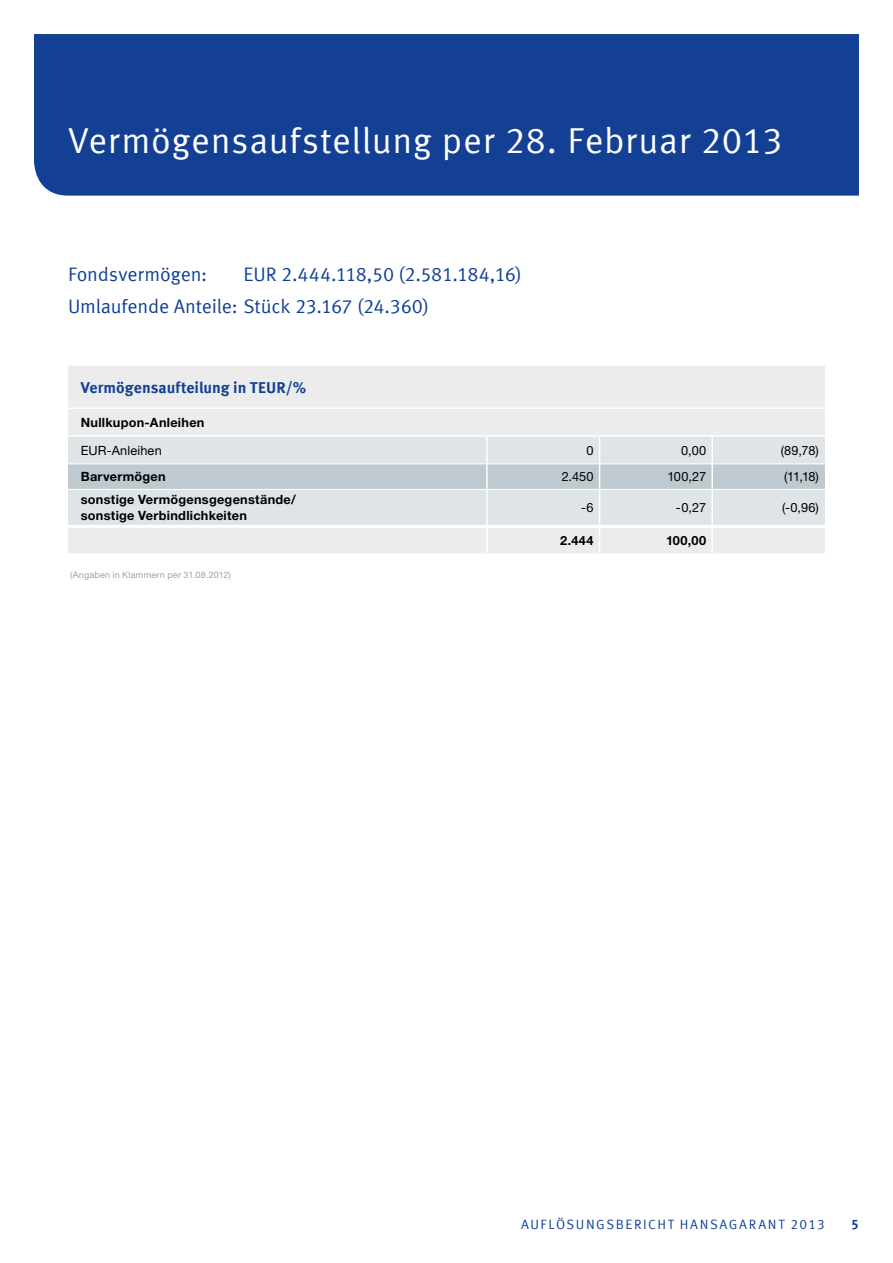
<style>
.page{position:relative;width:893px;height:1263px;background:#fff}
.page>*{position:absolute;margin:0;border:0;box-sizing:border-box;transform-origin:0 0}
.t1{font:36px "Meta Offc Pro Norm";letter-spacing:.02em;color:#fff}
.t2{font:19.5px/32px "Meta Offc Pro Norm";letter-spacing:-.01em;color:#134094}
.t3{font:700 15.75px "Meta Offc Pro";color:#134094}
.t4{font:13.5px "Meta Offc Pro Norm";letter-spacing:.115em;color:#134094}
.t5{font:700 13.5px "Meta Offc Pro";color:#134094}
.t6{font:700 12.75px/15.9px "Helvetica Neue LTW1 G";letter-spacing:.02em;color:#000}
.t7{font:12.75px "Helvetica Neue LTW1 G";letter-spacing:.01em;color:#000}
.t8{font:9px "Helvetica Neue LTW1 G";letter-spacing:.025em;color:#94a5b0}
</style>
<div class="page">
<div style="left:34px;top:34px;width:825px;height:162px;background:#134094"></div>
<div style="left:68px;top:366px;width:757px;height:187px;background:#ececed"></div>
<div style="left:68px;top:490px;width:757px;height:35px;background:#dfe4e7"></div>
<hr style="left:68px;top:407px;width:419px;height:2px;background:#fff">
<hr style="left:487px;top:407px;width:113px;height:2px;background:#fff">
<hr style="left:600px;top:407px;width:112px;height:2px;background:#fff">
<hr style="left:712px;top:407px;width:113px;height:2px;background:#fff">
<hr style="left:68px;top:489px;width:418px;height:1px;background:#fff">
<hr style="left:488px;top:489px;width:111px;height:1px;background:#fff">
<hr style="left:600px;top:489px;width:111px;height:1px;background:#fff">
<hr style="left:713px;top:489px;width:112px;height:1px;background:#fff">
<hr style="left:68px;top:435px;width:419px;height:2px;background:#fff">
<hr style="left:487px;top:435px;width:113px;height:2px;background:#fff">
<hr style="left:712px;top:435px;width:113px;height:2px;background:#fff">
<svg style="left:68px;top:437px;width:757px;height:52px"></svg>
<hr style="left:486px;top:489px;width:2px;height:36px;background:#fff">
<hr style="left:599px;top:489px;width:1px;height:36px;background:#fff">
<hr style="left:486px;top:528px;width:2px;height:25px;background:#fff">
<svg style="left:599px;top:528px;width:1px;height:25px"></svg>
<hr style="left:600px;top:435px;width:112px;height:2px;background:#fff">
<hr style="left:711px;top:437px;width:2px;height:27px;background:#fff">
<hr style="left:711px;top:464px;width:2px;height:25px;background:#fff">
<hr style="left:711px;top:489px;width:2px;height:36px;background:#fff">
<hr style="left:711px;top:528px;width:2px;height:25px;background:#fff">
<hr style="left:68px;top:525px;width:419px;height:3px;background:#fff">
<hr style="left:487px;top:525px;width:113px;height:3px;background:#fff">
<hr style="left:600px;top:525px;width:112px;height:3px;background:#fff">
<hr style="left:712px;top:525px;width:113px;height:3px;background:#fff">
<h1 class="t1" style="left:68px;top:113px;width:716px">Vermögensaufstellung per 28. Februar 2013</h1>
<h2 class="t2" style="left:68px;top:257px;width:455px;text-indent:176px">EU R 2.444.118,50 (2.581.184,16)<br>U mlaufende Anteile: Stück 23.167 (24.360)</h2>
<h2 class="t2" style="left:68px;top:257px;width:141px">Fondsvermögen:</h2>
<p class="t3" style="left:81px;top:375px;width:227px">Vermögensaufteilung in TEUR/%</p>
<p class="t6" style="left:81px;top:414px;width:125px">Nullkupon-Anleihen</p>
<p class="t7" style="left:81px;top:442px;width:82px">EUR-Anleihen</p>
<p class="t7" style="left:586px;top:442px;width:9px">0</p>
<p class="t7" style="left:681px;top:442px;width:27px">0,00</p>
<p class="t7" style="left:781px;top:442px;width:39px">(89,78)</p>
<p class="t6" style="left:81px;top:469px;width:86px">Barvermögen</p>
<p class="t7" style="left:562px;top:469px;width:33px">2.450</p>
<p class="t7" style="left:667px;top:469px;width:40px">100,27</p>
<p class="t7" style="left:784px;top:469px;width:36px">(11,18)</p>
<p class="t6" style="left:81px;top:492px;width:217px">sonstige Vermögensgegenstände/ sonstige Verbindlichkeiten</p>
<p class="t7" style="left:581px;top:500px;width:14px">-6</p>
<p class="t7" style="left:676px;top:500px;width:32px">-0,27</p>
<p class="t7" style="left:782px;top:500px;width:38px">(-0,96)</p>
<p class="t6" style="left:560px;top:532px;width:35px">2.444</p>
<p class="t6" style="left:666px;top:532px;width:42px">100,00</p>
<p class="t8" style="left:70px;top:570px;width:162px">(Angaben in Klammern per 31.08.2012)</p>
<p class="t4" style="left:521px;top:1214px;width:229px">auf lösun gsbericht HANSAgaran</p>
<p class="t4" style="left:778px;top:1214px;width:48px">t 2013</p>
<p class="t5" style="left:851px;top:1214px;width:9px">5</p>
</div>
